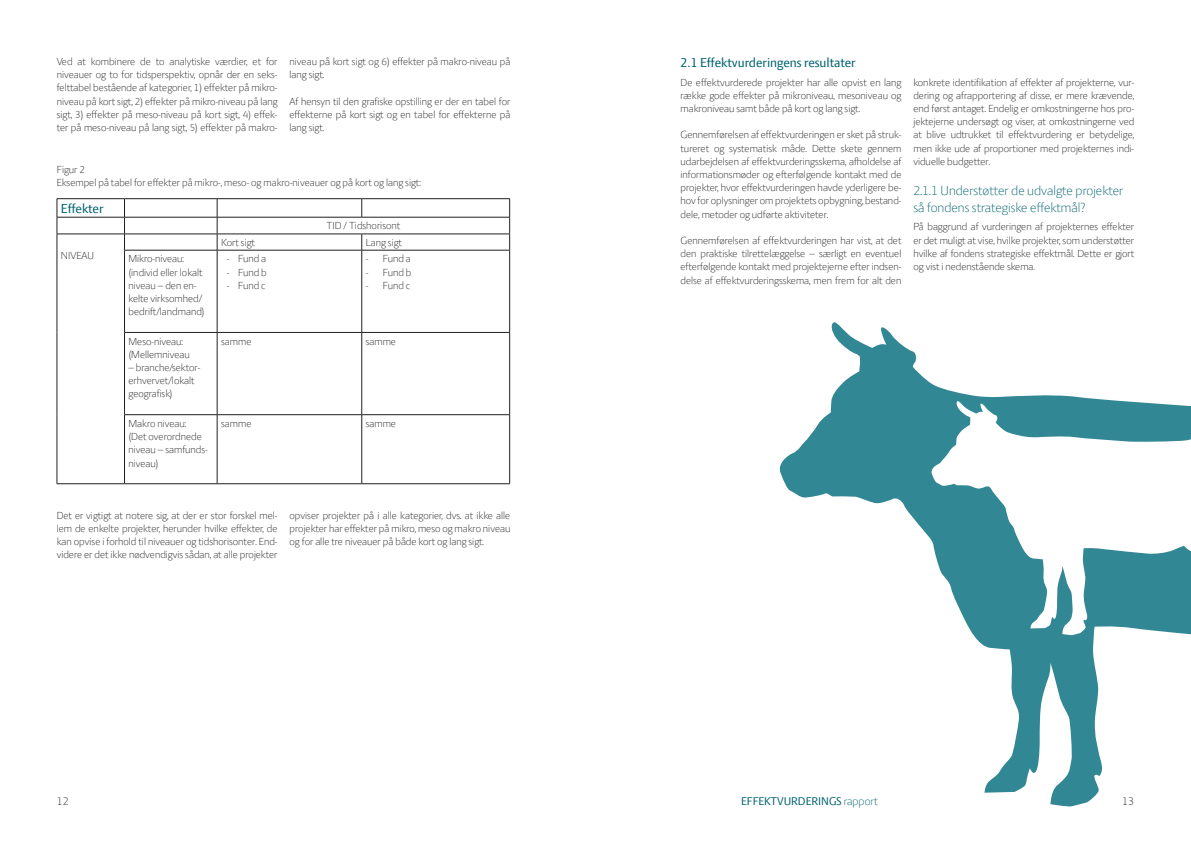
<style>
.page{position:relative;width:1191px;height:842px;background:#fff}
.page>*{position:absolute;margin:0;border:0;box-sizing:border-box;transform-origin:0 0}
.t1{font:300 14px/16.8px "LF Press Sans";color:#006370}
.t2{font:14px "LF Press Sans";color:#006370}
.t3{font:12px "LF Press Sans";color:#006370}
.t4{font:300 12px "LF Press Sans";color:#231f20}
.t5{font:300 11px/13.2px "LF Press Sans";color:#231f20;text-align:justify}
.s1{font-weight:300}
</style>
<div class="page">
<hr style="left:57px;top:198px;width:67px;height:1px;background:#231f20">
<hr style="left:124px;top:198px;width:93px;height:1px;background:#231f20">
<hr style="left:217px;top:198px;width:145px;height:1px;background:#231f20">
<hr style="left:362px;top:198px;width:148px;height:1px;background:#231f20">
<svg style="left:361px;top:199px;width:1px;height:18px"></svg>
<hr style="left:57px;top:217px;width:67px;height:1px;background:#231f20">
<hr style="left:124px;top:217px;width:93px;height:1px;background:#231f20">
<hr style="left:217px;top:217px;width:145px;height:1px;background:#231f20">
<hr style="left:362px;top:217px;width:148px;height:1px;background:#231f20">
<hr style="left:57px;top:234px;width:67px;height:1px;background:#231f20">
<svg style="left:57px;top:199px;width:1px;height:51px"></svg>
<hr style="left:57px;top:250px;width:1px;height:82px;background:#231f20">
<hr style="left:57px;top:332px;width:1px;height:83px;background:#231f20">
<hr style="left:57px;top:415px;width:1px;height:68px;background:#231f20">
<hr style="left:57px;top:483px;width:67px;height:1px;background:#231f20">
<hr style="left:124px;top:234px;width:93px;height:1px;background:#231f20">
<svg style="left:124px;top:199px;width:1px;height:51px"></svg>
<hr style="left:217px;top:234px;width:145px;height:1px;background:#231f20">
<svg style="left:217px;top:199px;width:1px;height:51px"></svg>
<hr style="left:362px;top:234px;width:148px;height:1px;background:#231f20">
<svg style="left:361px;top:234px;width:1px;height:16px"></svg>
<svg style="left:509px;top:199px;width:1px;height:51px"></svg>
<hr style="left:124px;top:250px;width:93px;height:1px;background:#231f20">
<hr style="left:124px;top:250px;width:1px;height:82px;background:#231f20">
<hr style="left:217px;top:250px;width:145px;height:1px;background:#231f20">
<hr style="left:217px;top:250px;width:1px;height:82px;background:#231f20">
<hr style="left:362px;top:250px;width:148px;height:1px;background:#231f20">
<hr style="left:361px;top:250px;width:1px;height:82px;background:#231f20">
<hr style="left:509px;top:250px;width:1px;height:82px;background:#231f20">
<hr style="left:124px;top:332px;width:93px;height:1px;background:#231f20">
<hr style="left:124px;top:333px;width:1px;height:81px;background:#231f20">
<hr style="left:217px;top:332px;width:145px;height:1px;background:#231f20">
<hr style="left:217px;top:333px;width:1px;height:81px;background:#231f20">
<hr style="left:362px;top:332px;width:148px;height:1px;background:#231f20">
<hr style="left:361px;top:333px;width:1px;height:81px;background:#231f20">
<hr style="left:509px;top:333px;width:1px;height:81px;background:#231f20">
<hr style="left:124px;top:414px;width:93px;height:1px;background:#231f20">
<hr style="left:124px;top:415px;width:1px;height:68px;background:#231f20">
<hr style="left:217px;top:414px;width:145px;height:1px;background:#231f20">
<hr style="left:217px;top:415px;width:1px;height:68px;background:#231f20">
<hr style="left:362px;top:414px;width:148px;height:1px;background:#231f20">
<hr style="left:361px;top:415px;width:1px;height:68px;background:#231f20">
<hr style="left:509px;top:415px;width:1px;height:68px;background:#231f20">
<hr style="left:124px;top:483px;width:93px;height:1px;background:#231f20">
<hr style="left:217px;top:483px;width:145px;height:1px;background:#231f20">
<hr style="left:362px;top:483px;width:148px;height:1px;background:#231f20">
<svg style="left:779px;top:322px;width:329px;height:485px"></svg>
<svg style="left:930px;top:400px;width:261px;height:237px"></svg>
<p class="t5" style="left:57px;top:55px;width:222px">Ved at kombinere de to analytiske værdier, et for niveauer og to for tidsperspektiv, opnår der en seks&shy;felttabel bestående af kategorier, 1) effekter på mikro&shy;niveau på kort sigt, 2) effekter på mikro-niveau på lang sigt, 3) effekter på meso-niveau på kort sigt, 4) effek&shy;ter på meso-niveau på lang sigt, 5) effekter på makro-</p>
<p class="t5" style="left:289px;top:55px;width:222px">niveau på kort sigt og 6) effekter på makro-niveau på lang sigt.</p>
<p class="t5" style="left:289px;top:94px;width:222px">Af hensyn til den grafiske opstilling er der en tabel for effekterne på kort sigt og en tabel for effekterne på lang sigt.</p>
<p class="t5" style="left:57px;top:162px;width:365px">Figur 2<br>Eksempel på tabel for effekter på mikro-, meso- og makro-niveauer og på kort og lang sigt:</p>
<p class="t2" style="left:61px;top:201px;width:44px">Effekter</p>
<p class="t5" style="left:61px;top:249px;width:35px">NIVEAU</p>
<p class="t5" style="left:326px;top:219px;width:75px">TID / Tidshorisont</p>
<p class="t5" style="left:221px;top:236px;width:35px">Kort sigt</p>
<p class="t5" style="left:366px;top:236px;width:38px">Lang sigt</p>
<p class="t5" style="left:128px;top:252px;width:78px;text-align:left">Mikro-niveau: (individ eller lokalt niveau – den en&shy;kelte virksomhed/ bedrift/landmand)</p>
<p class="t5" style="left:227px;top:252px;width:41px">- Fund a</p>
<p class="t5" style="left:227px;top:265px;width:42px">- Fund b</p>
<p class="t5" style="left:227px;top:278px;width:40px">- Fund c</p>
<p class="t5" style="left:366px;top:252px;width:47px">- Fund a</p>
<p class="t5" style="left:366px;top:265px;width:47px">- Fund b</p>
<p class="t5" style="left:366px;top:278px;width:46px">- Fund c</p>
<p class="t5" style="left:128px;top:334px;width:63px">Meso-niveau: (Mellemniveau</p>
<p class="t5" style="left:128px;top:361px;width:73px;text-align:left">– branche/sektor&shy;erhvervet/lokalt geografisk)</p>
<p class="t5" style="left:221px;top:334px;width:32px">samme</p>
<p class="t5" style="left:366px;top:334px;width:32px">samme</p>
<p class="t5" style="left:128px;top:417px;width:81px;text-align:left">Makro niveau:<br>(Det overordnede niveau – samfunds&shy;niveau)</p>
<p class="t5" style="left:221px;top:417px;width:32px">samme</p>
<p class="t5" style="left:366px;top:417px;width:32px">samme</p>
<p class="t5" style="left:57px;top:508px;width:222px">Det er vigtigt at notere sig, at der er stor forskel mel&shy;lem de enkelte projekter, herunder hvilke effekter, de kan opvise i forhold til niveauer og tidshorisonter. End&shy;videre er det ikke nødvendigvis sådan, at alle projekter</p>
<p class="t5" style="left:289px;top:508px;width:222px">opviser projekter på i alle kategorier, dvs. at ikke alle projekter har effekter på mikro, meso og makro niveau og for alle tre niveauer på både kort og lang sigt.</p>
<p class="t2" style="left:680px;top:55px;width:177px">2.1 Effektvurderingens resultater</p>
<p class="t5" style="left:680px;top:75px;width:222px">De effektvurderede projekter har alle opvist en lang række gode effekter på mikroniveau, mesoniveau og makroniveau samt både på kort og lang sigt.</p>
<p class="t5" style="left:680px;top:128px;width:222px">Gennemførelsen af effektvurderingen er sket på struk&shy;tureret og systematisk måde. Dette skete gennem udarbejdelsen af effektvurderingsskema, afholdelse af informationsmøder og efterfølgende kontakt med de projekter, hvor effektvurderingen havde yderligere be&shy;hov for oplysninger om projektets opbygning, bestand&shy;dele, metoder og udførte aktiviteter.</p>
<p class="t5" style="left:680px;top:234px;width:222px">Gennemførelsen af effektvurderingen har vist, at det den praktiske tilrettelæggelse – særligt en eventuel efterfølgende kontakt med projektejerne efter indsen&shy;delse af effektvurderingsskema, men frem for alt den</p>
<p class="t5" style="left:913px;top:75px;width:222px">konkrete identifikation af effekter af projekterne, vur&shy;dering og afrapportering af disse, er mere krævende, end først antaget. Endelig er omkostningerne hos pro&shy;jektejerne undersøgt og viser, at omkostningerne ved at blive udtrukket til effektvurdering er betydelige, men ikke ude af proportioner med projekternes indi&shy;viduelle budgetter.</p>
<p class="t1" style="left:913px;top:182px;width:211px">2.1.1 Understøtter de udvalgte projekter så fondens strategiske effektmål?</p>
<p class="t5" style="left:913px;top:220px;width:222px">På baggrund af vurderingen af projekternes effekter er det muligt at vise, hvilke projekter, som understøtter hvilke af fondens strategiske effektmål. Dette er gjort og vist i nedenstående skema.</p>
<p class="t4" style="left:57px;top:794px;width:13px">12</p>
<p class="t3" style="left:741px;top:794px;width:138px">Effektvurderings <span class="s1">rapport</span></p>
<p class="t4" style="left:1122px;top:794px;width:13px">13</p>
</div>
